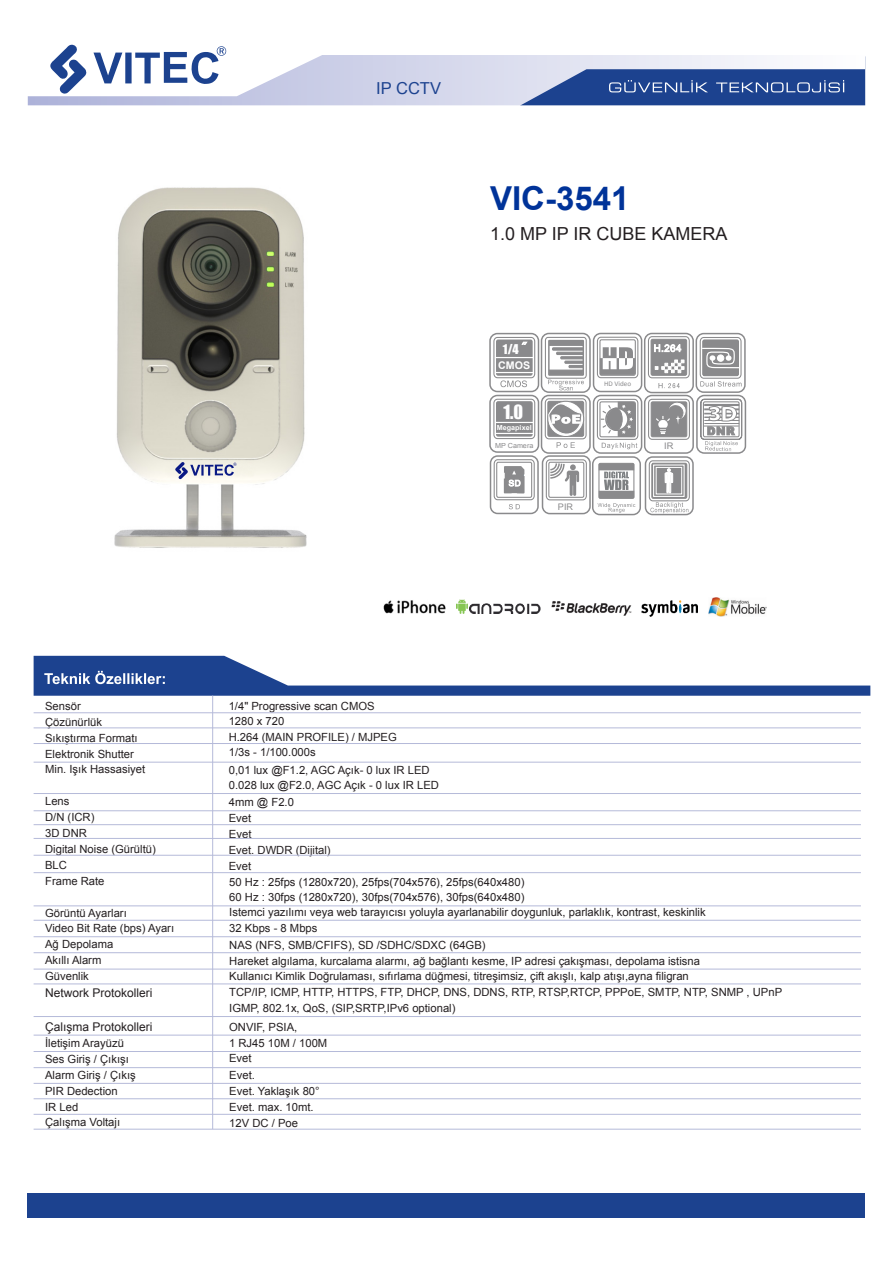
<style>
.page{position:relative;width:893px;height:1263px;background:#fff}
.page>*{position:absolute;margin:0;border:0;box-sizing:border-box;transform-origin:0 0}
.t1{font:700 33px "Arial";color:#039}
.t2{font:18px "Arial";color:#241f21}
.t3{font:18px "Impact";color:#fff}
.t4{font:16.5px "Arial";color:#1c428f}
.t5{font:12.3px "Impact";color:#fff}
.t6{font:12px "Arial";color:#241f21}
.t7{font:11.25px/15.9px "Arial";color:#241f21}
.t8{font:700 10.5px "Arial";color:#fff}
.t9{font:9px "Arial";color:#8a8a8c}
.t10{font:7.05px "Calibri";color:#8a8a8c}
.t11{font:700 6.9px "Arial";color:#fff;scale:1.04 1}
.t12{font:6.9px "Arial";color:#8a8a8c;scale:1.04 1}
</style>
<div class="page">
<div style="left:28px;top:1193px;width:837px;height:25px;background:#1c428f"></div>
<svg style="left:28px;top:45px;width:837px;height:60px"></svg>
<img style="left:708px;top:597px;width:59px;height:19px">
<img style="left:642px;top:601px;width:55px;height:15px">
<img style="left:384px;top:600px;width:62px;height:13px">
<img style="left:551px;top:601px;width:80px;height:15px">
<img style="left:457px;top:599px;width:84px;height:14px">
<div style="left:644px;top:333px;width:50px;height:60px;border:2px solid #8a8a8c;border-radius:7px"></div>
<div style="left:651px;top:339px;width:36px;height:36px;background:#8a8a8c;border-radius:2px"></div>
<div style="left:651px;top:339px;width:36px;height:37px;border:1px solid #8a8a8c;border-radius:2px"></div>
<div style="left:648px;top:336px;width:42px;height:42px;border:1px solid #8a8a8c;border-radius:4px"></div>
<svg style="left:654px;top:344px;width:27px;height:8px"></svg>
<svg style="left:655px;top:360px;width:29px;height:13px"></svg>
<svg style="left:658px;top:383px;width:22px;height:5px"></svg>
<div style="left:696px;top:333px;width:50px;height:60px;border:2px solid #8a8a8c;border-radius:7px"></div>
<svg style="left:699px;top:336px;width:43px;height:51px"></svg>
<div style="left:545px;top:337px;width:42px;height:42px;border:1px solid #8a8a8c;border-radius:3px"></div>
<div style="left:549px;top:341px;width:34px;height:5px;background:#8a8a8c"></div>
<div style="left:549px;top:370px;width:34px;height:5px;background:#8a8a8c"></div>
<div style="left:548px;top:340px;width:36px;height:36px;border:1px solid #8a8a8c"></div>
<div style="left:569px;top:365px;width:14px;height:3px;border:1px solid #8a8a8c"></div>
<svg style="left:565px;top:361px;width:18px;height:2px"></svg>
<div style="left:560px;top:356px;width:23px;height:3px;border:1px solid #8a8a8c"></div>
<div style="left:556px;top:352px;width:27px;height:3px;border:1px solid #8a8a8c"></div>
<div style="left:552px;top:348px;width:31px;height:2px;border:1px solid #8a8a8c"></div>
<div style="left:541px;top:333px;width:50px;height:60px;border:2px solid #8a8a8c;border-radius:7px"></div>
<div style="left:593px;top:395px;width:49px;height:59px;border:2px solid #8a8a8c;border-radius:7px"></div>
<svg style="left:596px;top:398px;width:43px;height:51px"></svg>
<div style="left:547px;top:401px;width:37px;height:36px;border:1px solid #8a8a8c;border-radius:2px"></div>
<div style="left:545px;top:398px;width:42px;height:41px;border:1px solid #8a8a8c;border-radius:4px"></div>
<div style="left:541px;top:395px;width:50px;height:59px;border:2px solid #8a8a8c;border-radius:7px"></div>
<svg style="left:548px;top:380px;width:36px;height:68px"></svg>
<div style="left:599px;top:339px;width:37px;height:37px;border:1px solid #8a8a8c;border-radius:2px"></div>
<div style="left:597px;top:337px;width:41px;height:41px;border:1px solid #8a8a8c;border-radius:4px"></div>
<div style="left:593px;top:333px;width:49px;height:59px;border:2px solid #8a8a8c;border-radius:7px"></div>
<svg style="left:599px;top:347px;width:37px;height:28px"></svg>
<div style="left:651px;top:402px;width:36px;height:35px;background:#8a8a8c;border-radius:2px"></div>
<div style="left:651px;top:401px;width:36px;height:36px;border:1px solid #8a8a8c;border-radius:2px"></div>
<div style="left:648px;top:399px;width:42px;height:41px;border:1px solid #8a8a8c;border-radius:4px"></div>
<div style="left:644px;top:395px;width:50px;height:59px;border:2px solid #8a8a8c;border-radius:7px"></div>
<div style="left:496px;top:402px;width:36px;height:34px;background:#8a8a8c;border-radius:2px"></div>
<div style="left:496px;top:401px;width:36px;height:35px;border:1px solid #8a8a8c;border-radius:2px"></div>
<div style="left:493px;top:399px;width:42px;height:40px;border:1px solid #8a8a8c;border-radius:4px"></div>
<hr style="left:495px;top:422px;width:39px;height:1px;background:#fff">
<hr style="left:495px;top:433px;width:38px;height:1px;background:#fff">
<div style="left:489px;top:395px;width:50px;height:58px;border:2px solid #8a8a8c;border-radius:7px"></div>
<div style="left:696px;top:395px;width:50px;height:59px;border:2px solid #8a8a8c;border-radius:7px"></div>
<svg style="left:700px;top:398px;width:43px;height:53px"></svg>
<div style="left:542px;top:455px;width:49px;height:59px;border:2px solid #8a8a8c;border-radius:7px"></div>
<svg style="left:545px;top:459px;width:42px;height:42px"></svg>
<div style="left:490px;top:455px;width:49px;height:59px;border:2px solid #8a8a8c;border-radius:7px"></div>
<svg style="left:493px;top:459px;width:42px;height:50px"></svg>
<div style="left:592px;top:456px;width:49px;height:59px;border:2px solid #8a8a8c;border-radius:7px"></div>
<svg style="left:598px;top:463px;width:37px;height:50px"></svg>
<svg style="left:652px;top:463px;width:35px;height:35px"></svg>
<div style="left:651px;top:463px;width:36px;height:36px;border:1px solid #8a8a8c;border-radius:2px"></div>
<div style="left:649px;top:460px;width:41px;height:41px;border:1px solid #8a8a8c;border-radius:4px"></div>
<div style="left:653px;top:464px;width:32px;height:33px;border:1px solid #fff"></div>
<div style="left:656px;top:467px;width:26px;height:27px;border:1px solid #fff"></div>
<svg style="left:654px;top:403px;width:32px;height:90px"></svg>
<div style="left:645px;top:456px;width:49px;height:59px;border:2px solid #8a8a8c;border-radius:7px"></div>
<svg style="left:650px;top:502px;width:38px;height:11px"></svg>
<img style="left:114px;top:187px;width:193px;height:361px">
<svg style="left:175px;top:462px;width:62px;height:17px"></svg>
<div style="left:496px;top:340px;width:36px;height:35px;background:#8a8a8c;border-radius:2px"></div>
<div style="left:496px;top:340px;width:36px;height:36px;border:1px solid #8a8a8c;border-radius:2px"></div>
<div style="left:493px;top:337px;width:42px;height:41px;border:1px solid #8a8a8c;border-radius:4px"></div>
<hr style="left:495px;top:357px;width:38px;height:1px;background:#fff">
<hr style="left:495px;top:372px;width:38px;height:1px;background:#fff">
<div style="left:489px;top:333px;width:50px;height:59px;border:2px solid #8a8a8c;border-radius:7px"></div>
<svg style="left:500px;top:380px;width:27px;height:7px"></svg>
<svg style="left:522px;top:342px;width:5px;height:3px"></svg>
<svg style="left:34px;top:656px;width:836px;height:40px"></svg>
<hr style="left:212px;top:696px;width:1px;height:433px;background:#b5bad9">
<hr style="left:34px;top:712px;width:827px;height:1px;background:#b5bad9">
<hr style="left:34px;top:727px;width:827px;height:1px;background:#b5bad9">
<hr style="left:34px;top:743px;width:827px;height:1px;background:#b5bad9">
<hr style="left:34px;top:762px;width:827px;height:1px;background:#b5bad9">
<hr style="left:34px;top:793px;width:827px;height:1px;background:#b5bad9">
<hr style="left:34px;top:810px;width:827px;height:1px;background:#b5bad9">
<hr style="left:34px;top:824px;width:827px;height:1px;background:#b5bad9">
<hr style="left:34px;top:838px;width:827px;height:1px;background:#b5bad9">
<hr style="left:34px;top:855px;width:827px;height:1px;background:#b5bad9">
<hr style="left:34px;top:872px;width:827px;height:1px;background:#b5bad9">
<hr style="left:34px;top:905px;width:827px;height:1px;background:#b5bad9">
<hr style="left:34px;top:920px;width:827px;height:1px;background:#b5bad9">
<hr style="left:34px;top:936px;width:827px;height:1px;background:#b5bad9">
<hr style="left:34px;top:952px;width:827px;height:1px;background:#b5bad9">
<hr style="left:34px;top:969px;width:827px;height:1px;background:#b5bad9">
<hr style="left:34px;top:983px;width:827px;height:1px;background:#b5bad9">
<hr style="left:34px;top:1016px;width:827px;height:1px;background:#b5bad9">
<hr style="left:34px;top:1051px;width:827px;height:1px;background:#b5bad9">
<hr style="left:34px;top:1035px;width:827px;height:1px;background:#b5bad9">
<hr style="left:34px;top:1067px;width:827px;height:1px;background:#b5bad9">
<hr style="left:34px;top:1083px;width:827px;height:1px;background:#b5bad9">
<hr style="left:34px;top:1098px;width:827px;height:1px;background:#b5bad9">
<hr style="left:34px;top:1114px;width:827px;height:1px;background:#b5bad9">
<hr style="left:34px;top:1129px;width:827px;height:1px;background:#b5bad9">
<h3 class="t4" style="left:376px;top:82px;width:66px">IP CCTV</h3>
<h1 class="t1" style="left:490px;top:186px;width:141px">VIC-3541</h1>
<h2 class="t2" style="left:490px;top:227px;width:239px">1.0 MP IP IR CUBE KAMERA</h2>
<p class="t5" style="left:503px;top:344px;width:17px">1/4</p>
<p class="t8" style="left:498px;top:362px;width:34px">CMOS</p>
<h2 class="t3" style="left:503px;top:404px;width:21px">1.0</h2>
<p class="t11" style="left:497px;top:425px;width:35px">Megapixel</p>
<p class="t12" style="left:495px;top:443px;width:38px">MP Camera</p>
<p class="t9" style="left:558px;top:503px;width:17px">PIR</p>
<p class="t10" style="left:604px;top:380px;width:29px">HD Video</p>
<p class="t9" style="left:664px;top:442px;width:11px">IR</p>
<p class="t7" style="left:45px;top:699px;width:102px">Sensör<br>Çözünürlük<br>Sıkıştırma Formatı<br>Elektronik Shutter<br>Min. Işık Hassasiyet</p>
<p class="t7" style="left:45px;top:794px;width:112px">Lens<br>D/N (ICR)<br>3D DNR<br>Digital Noise (Gürültü)<br>BLC<br>Frame Rate</p>
<p class="t7" style="left:45px;top:906px;width:131px">Görüntü Ayarları<br>Video Bit Rate (bps) Ayarı<br>Ağ Depolama<br>Akıllı Alarm<br>Güvenlik</p>
<p class="t6" style="left:45px;top:988px;width:109px">Network Protokolleri</p>
<p class="t6" style="left:45px;top:1022px;width:109px">Çalışma Protokolleri</p>
<p class="t7" style="left:45px;top:1036px;width:92px">İletişim Arayüzü<br>Ses Giriş / Çıkışı<br>Alarm Giriş / Çıkış<br>PIR Dedection<br>IR Led<br>Çalışma Voltajı</p>
<p class="t7" style="left:229px;top:699px;width:170px;line-height:15.3px">1/4" Progressive scan CMOS<br>1280 x 720<br>H.264 (MAIN PROFILE) / MJPEG<br>1/3s - 1/100.000s</p>
<p class="t7" style="left:229px;top:763px;width:212px">0,01 lux @F1.2, AGC Açık- 0 lux IR LED<br>0.028 lux @F2.0, AGC Açık - 0 lux IR LED<br>4mm @ F2.0<br>Evet<br>Evet<br>Evet. DWDR (Dijital)<br>Evet</p>
<p class="t7" style="left:229px;top:905px;width:478px;line-height:15.5px">Istemci yazılımı veya web tarayıcısı yoluyla ayarlanabilir doygunluk, parlaklık, kontrast, keskinlik<br>32 Kbps - 8 Mbps</p>
<p class="t7" style="left:229px;top:938px;width:554px">NAS (NFS, SMB/CFIFS), SD /SDHC/SDXC (64GB)<br>Hareket algılama, kurcalama alarmı, ağ bağlantı kesme, IP adresi çakışması, depolama istisna<br>Kullanıcı Kimlik Doğrulaması, sıfırlama düğmesi, titreşimsiz, çift akışlı, kalp atışı,ayna filigran<br>TCP/IP, ICMP, HTTP, HTTPS, FTP, DHCP, DNS, DDNS, RTP, RTSP,RTCP, PPPoE, SMTP, NTP, SNMP , UPnP IGMP, 802.1x, QoS, (SIP,SRTP,IPv6 optional)</p>
<p class="t7" style="left:229px;top:875px;width:297px;line-height:15.5px">50 Hz : 25fps (1280x720), 25fps(704x576), 25fps(640x480)<br>60 Hz : 30fps (1280x720), 30fps(704x576), 30fps(640x480)</p>
<p class="t7" style="left:229px;top:1020px;width:100px">ONVIF, PSIA,<br>1 RJ45 10M / 100M<br>Evet</p>
<p class="t7" style="left:229px;top:1084px;width:92px">Evet. Yaklaşık 80°</p>
<p class="t7" style="left:229px;top:1116px;width:70px">12V DC / Poe</p>
<p class="t7" style="left:229px;top:1068px;width:27px">Evet.</p>
<p class="t7" style="left:229px;top:1100px;width:86px">Evet. max. 10mt.</p>
</div>
